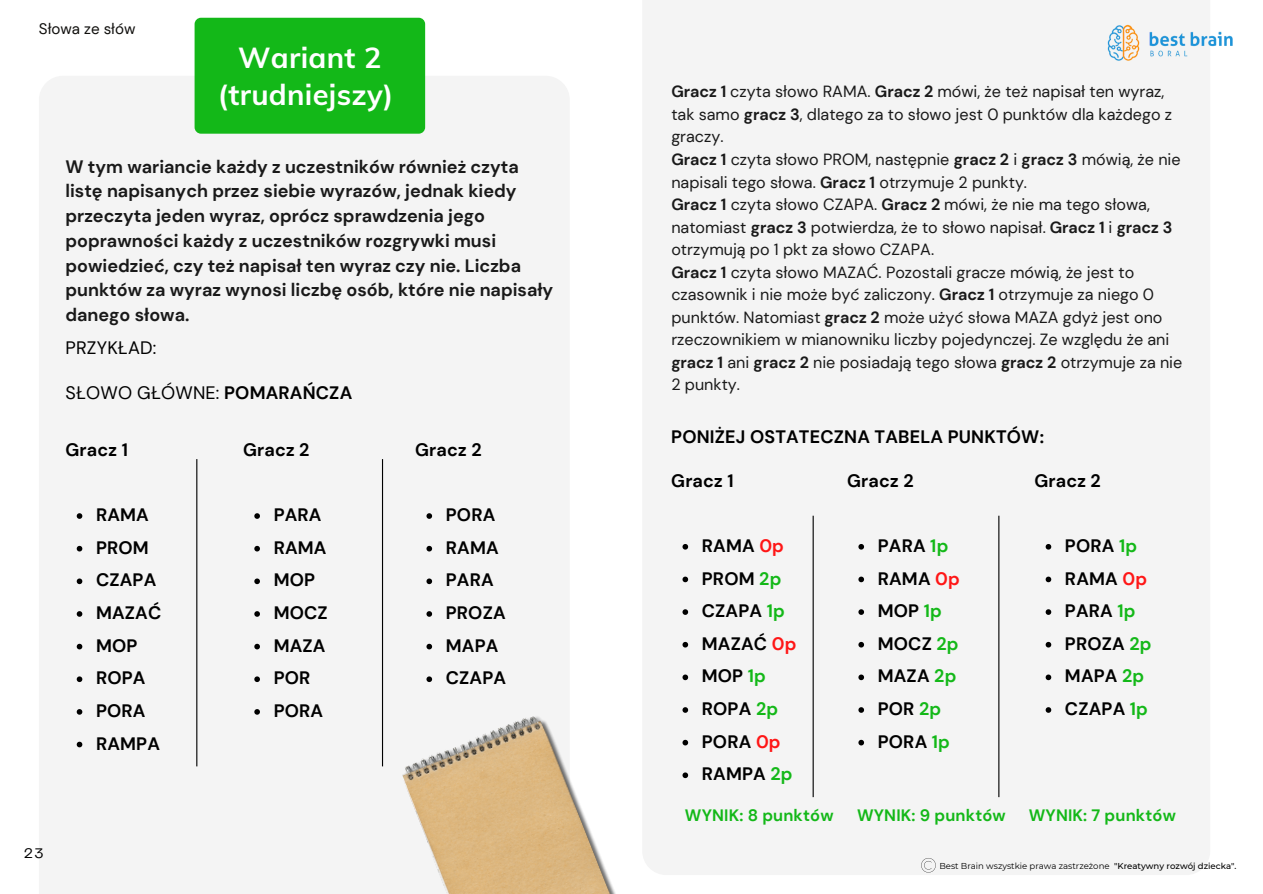
<style>
.page{position:relative;width:1263px;height:894px;background:#fff}
.page>*{position:absolute;margin:0;border:0;box-sizing:border-box;transform-origin:0 0}
.t1{font:700 28.95px/37px "Muli";letter-spacing:.01em;color:#fff;text-align:center}
.t2{font:700 18px/32.5px "DM Sans";letter-spacing:.01em;color:#000}
.t3{font:700 18px/24.8px "DM Sans";color:#191919}
.t4{font:18px "DM Sans";letter-spacing:.01em;color:#000}
.t5{font:700 16.5px "DM Sans";letter-spacing:.01em;color:#13b818}
.t6{font:16.2px/22.5px "DM Sans";color:#191919}
.t7{font:15.15px "DM Sans";color:#100f0d}
.t8{font:14.4px "Telegraf";color:#000}
.t9{font:8.55px "Montserrat";color:#000}
.s1{font-weight:700}
.s2{color:#ff1616}
.s3{color:#13b818}
.s4{font-weight:500}
</style>
<div class="page">
<div style="left:39px;top:76px;width:530px;height:817px;background:#f4f4f4"></div>
<div style="left:643px;top:0;width:567px;height:874px;background:#f4f4f4"></div>
<img style="left:1105px;top:20px;width:128px;height:45px">
<div style="left:195px;top:18px;width:230px;height:116px;background:#13b818;border-radius:6px"></div>
<img style="left:397px;top:709px;width:218px;height:184px">
<svg style="left:77px;top:513px;width:5px;height:5px"></svg>
<svg style="left:77px;top:545px;width:5px;height:6px"></svg>
<svg style="left:77px;top:578px;width:5px;height:6px"></svg>
<svg style="left:77px;top:611px;width:5px;height:5px"></svg>
<svg style="left:77px;top:643px;width:5px;height:6px"></svg>
<svg style="left:77px;top:676px;width:5px;height:5px"></svg>
<svg style="left:77px;top:708px;width:5px;height:6px"></svg>
<svg style="left:77px;top:741px;width:5px;height:6px"></svg>
<svg style="left:254px;top:513px;width:6px;height:5px"></svg>
<svg style="left:254px;top:545px;width:6px;height:6px"></svg>
<svg style="left:254px;top:578px;width:6px;height:6px"></svg>
<svg style="left:254px;top:611px;width:6px;height:5px"></svg>
<svg style="left:254px;top:643px;width:6px;height:6px"></svg>
<svg style="left:254px;top:676px;width:6px;height:5px"></svg>
<svg style="left:254px;top:708px;width:6px;height:6px"></svg>
<svg style="left:426px;top:513px;width:6px;height:5px"></svg>
<svg style="left:426px;top:545px;width:6px;height:6px"></svg>
<svg style="left:426px;top:578px;width:6px;height:6px"></svg>
<svg style="left:426px;top:611px;width:6px;height:5px"></svg>
<svg style="left:426px;top:643px;width:6px;height:6px"></svg>
<svg style="left:426px;top:676px;width:6px;height:5px"></svg>
<svg style="left:682px;top:544px;width:6px;height:5px"></svg>
<svg style="left:682px;top:576px;width:6px;height:6px"></svg>
<svg style="left:682px;top:609px;width:6px;height:5px"></svg>
<svg style="left:682px;top:641px;width:6px;height:6px"></svg>
<svg style="left:682px;top:674px;width:6px;height:6px"></svg>
<svg style="left:682px;top:707px;width:6px;height:5px"></svg>
<svg style="left:682px;top:739px;width:6px;height:6px"></svg>
<svg style="left:682px;top:772px;width:6px;height:5px"></svg>
<svg style="left:858px;top:544px;width:6px;height:5px"></svg>
<svg style="left:858px;top:576px;width:6px;height:6px"></svg>
<svg style="left:858px;top:609px;width:6px;height:5px"></svg>
<svg style="left:858px;top:641px;width:6px;height:6px"></svg>
<svg style="left:858px;top:674px;width:6px;height:6px"></svg>
<svg style="left:858px;top:707px;width:6px;height:5px"></svg>
<svg style="left:858px;top:739px;width:6px;height:6px"></svg>
<svg style="left:1046px;top:544px;width:5px;height:5px"></svg>
<svg style="left:1046px;top:576px;width:5px;height:6px"></svg>
<svg style="left:1046px;top:609px;width:5px;height:5px"></svg>
<svg style="left:1046px;top:641px;width:5px;height:6px"></svg>
<svg style="left:1046px;top:674px;width:5px;height:6px"></svg>
<svg style="left:1046px;top:707px;width:5px;height:5px"></svg>
<hr style="left:196px;top:459px;width:1px;height:307px;background:#000">
<hr style="left:382px;top:459px;width:1px;height:307px;background:#000">
<hr style="left:813px;top:515px;width:1px;height:281px;background:#000">
<hr style="left:998px;top:515px;width:1px;height:281px;background:#000">
<svg style="left:921px;top:857px;width:15px;height:15px"></svg>
<p class="t7" style="left:39px;top:18px;width:98px">Słowa ze słów</p>
<h1 class="t1" style="left:218px;top:38px;width:177px">Wariant 2 (trudniejszy)</h1>
<p class="t3" style="left:65px;top:154px;width:489px">W tym wariancie każdy z uczestników również czyta listę napisanych przez siebie wyrazów, jednak kiedy przeczyta jeden wyraz, oprócz sprawdzenia jego poprawności każdy z uczestników rozgrywki musi powiedzieć, czy też napisał ten wyraz czy nie. Liczba punktów za wyraz wynosi liczbę osób, które nie napisały danego słowa.</p>
<p class="t4" style="left:65px;top:336px;width:93px">PRZYKŁAD:</p>
<p class="t4" style="left:65px;top:381px;width:288px">SŁOWO GŁÓWNE: <span class="s1">POMARAŃCZA</span></p>
<p class="t2" style="left:65px;top:433px;width:64px">Gracz 1</p>
<p class="t2" style="left:96px;top:498px;width:67px">RAMA<br>PROM<br>CZAPA<br>MAZAĆ<br>MOP<br>ROPA<br>PORA<br>RAMPA</p>
<p class="t8" style="left:24px;top:846px;width:21px">23</p>
<p class="t2" style="left:243px;top:433px;width:68px">Gracz 2</p>
<p class="t2" style="left:274px;top:498px;width:56px">PARA<br>RAMA<br>MOP<br>MOCZ<br>MAZA<br>POR<br>PORA</p>
<p class="t2" style="left:415px;top:433px;width:68px">Gracz 2</p>
<p class="t2" style="left:446px;top:498px;width:62px">PORA<br>RAMA<br>PARA<br>PROZA<br>MAPA<br>CZAPA</p>
<p class="t6" style="left:671px;top:81px;width:512px"><span class="s1">Gracz 1</span> czyta słowo RAMA. <span class="s1">Gracz 2</span> mówi, że też napisał ten wyraz, tak samo <span class="s1">gracz 3</span>, dlatego za to słowo jest 0 punktów dla każdego z graczy.<br><span class="s1">Gracz 1</span> czyta słowo PROM, następnie <span class="s1">gracz 2</span> i <span class="s1">gracz 3</span> mówią, że nie napisali tego słowa. <span class="s1">Gracz 1</span> otrzymuje 2 punkty.<br><span class="s1">Gracz 1</span> czyta słowo CZAPA. <span class="s1">Gracz 2</span> mówi, że nie ma tego słowa, natomiast <span class="s1">gracz 3</span> potwierdza, że to słowo napisał. <span class="s1">Gracz 1</span> i <span class="s1">gracz 3 </span>otrzymują po 1 pkt za słowo CZAPA.<br><span class="s1">Gracz 1</span> czyta słowo MAZAĆ. Pozostali gracze mówią, że jest to czasownik i nie może być zaliczony. <span class="s1">Gracz 1</span> otrzymuje za niego 0 punktów. Natomiast <span class="s1">gracz 2</span> może użyć słowa MAZA gdyż jest ono rzeczownikiem w mianowniku liczby pojedynczej. Ze względu że ani <span class="s1">gracz 1</span> ani <span class="s1">gracz 2</span> nie posiadają tego słowa <span class="s1">gracz 2</span> otrzymuje za nie 2 punkty.</p>
<p class="t2" style="left:671px;top:420px;width:374px">PONIŻEJ OSTATECZNA TABELA PUNKTÓW:</p>
<p class="t2" style="left:671px;top:464px;width:64px">Gracz 1</p>
<p class="t2" style="left:702px;top:529px;width:96px">RAMA <span class="s2">0p<br></span>PROM <span class="s3">2p<br></span>CZAPA <span class="s3">1p<br></span>MAZAĆ <span class="s2">0p<br></span>MOP <span class="s3">1p<br></span>ROPA <span class="s3">2p<br></span>PORA <span class="s2">0p<br></span>RAMPA <span class="s3">2p</span></p>
<p class="t2" style="left:847px;top:464px;width:68px">Gracz 2</p>
<p class="t2" style="left:878px;top:529px;width:84px">PARA <span class="s3">1p<br></span>RAMA <span class="s2">0p<br></span>MOP <span class="s3">1p<br></span>MOCZ <span class="s3">2p<br></span>MAZA <span class="s3">2p<br></span>POR <span class="s3">2p<br></span>PORA <span class="s3">1p</span></p>
<p class="t2" style="left:1034px;top:464px;width:68px">Gracz 2</p>
<p class="t2" style="left:1065px;top:529px;width:88px">PORA <span class="s3">1p<br></span>RAMA <span class="s2">0p<br></span>PARA <span class="s3">1p<br></span>PROZA <span class="s3">2p<br></span>MAPA <span class="s3">2p<br></span>CZAPA <span class="s3">1p</span></p>
<p class="t5" style="left:685px;top:804px;width:150px">WYNIK: 8 punktów</p>
<p class="t5" style="left:857px;top:804px;width:150px">WYNIK: 9 punktów</p>
<p class="t5" style="left:1029px;top:804px;width:149px">WYNIK: 7 punktów</p>
<p class="t9" style="left:939px;top:860px;width:299px">Best Brain wszystkie prawa zastrzeżone <span class="s4">"Kreatywny rozwój dziecka".</span></p>
</div>
